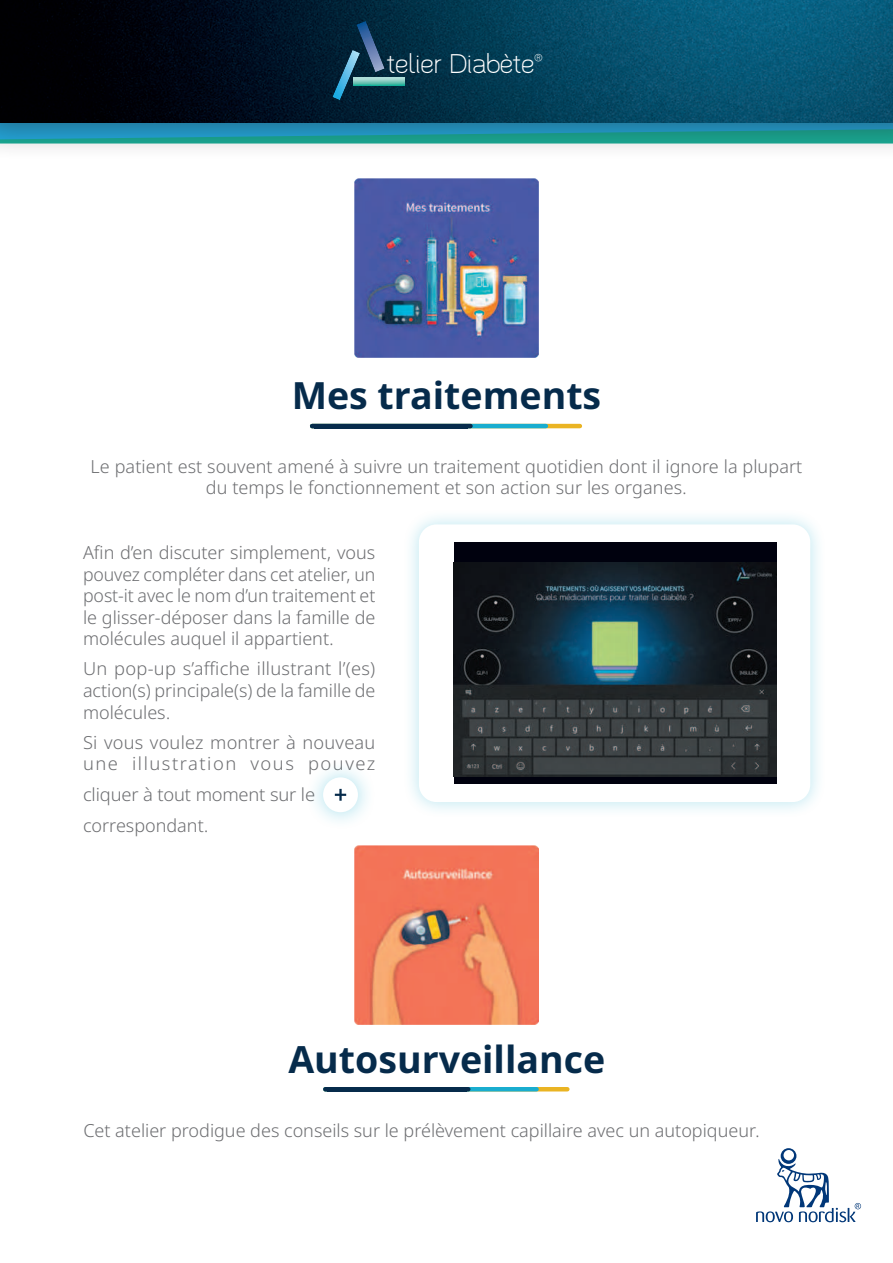
<style>
.page{position:relative;width:893px;height:1263px;background:#fff}
.page>*{position:absolute;margin:0;border:0;box-sizing:border-box;transform-origin:0 0}
.t1{font:700 37.5px "Apis For Office";color:#062b4b}
.t2{font:25.8px "Santor";color:#fff}
.t3{font:300 18px/21.6px "Apis For Office";color:#6d6e71;text-align:justify}
.t4{font:300 18px/21.6px "Apis For Office";letter-spacing:.035em;color:#6d6e71}
</style>
<div class="page">
<div style="left:0;top:0;width:893px;height:161px;background:#231f20;opacity:.5"></div>
<img style="left:0;top:0;width:893px;height:122px">
<svg style="left:385px;top:78px;width:20px;height:7px"></svg>
<svg style="left:332px;top:21px;width:53px;height:79px"></svg>
<img style="left:355px;top:178px;width:183px;height:179px">
<div style="left:402px;top:508px;width:425px;height:311px;background:#19adcf;opacity:.3"></div>
<div style="left:419px;top:524px;width:391px;height:278px;background:#fff;border-radius:18px"></div>
<div style="left:454px;top:542px;width:322px;height:242px;background:#00010e"></div>
<img style="left:454px;top:562px;width:322px;height:215px">
<div style="left:305px;top:759px;width:71px;height:71px;background:#19adcf;opacity:.4"></div>
<div style="left:323px;top:777px;width:35px;height:35px;background:#fff;border-radius:50%"></div>
<svg style="left:335px;top:789px;width:11px;height:12px"></svg>
<hr style="left:312px;top:424px;width:268px;height:4px;background:#eab423">
<hr style="left:312px;top:424px;width:234px;height:4px;background:#19adcf">
<hr style="left:312px;top:424px;width:158px;height:4px;background:#062b4b">
<img style="left:355px;top:845px;width:183px;height:179px">
<hr style="left:325px;top:1087px;width:242px;height:4px;background:#eab423">
<hr style="left:325px;top:1087px;width:212px;height:4px;background:#19adcf">
<hr style="left:325px;top:1087px;width:143px;height:4px;background:#062b4b">
<svg style="left:756px;top:1148px;width:105px;height:74px"></svg>
<h2 class="t2" style="left:387px;top:49px;width:157px">telier Diabète<sup>®</sup></h2>
<h1 class="t1" style="left:292px;top:380px;width:311px">Mes traitements</h1>
<p class="t3" style="left:91px;top:456px;width:713px;text-align:center">Le patient est souvent amené à suivre un traitement quotidien dont il ignore la plupart du temps le fonctionnement et son action sur les organes.</p>
<p class="t3" style="left:83px;top:542px;width:294px">Afin d’en discuter simplement, vous pouvez compléter dans cet atelier, un post-it avec le nom d’un traitement et le glisser-déposer dans la famille de molécules auquel il appartient.</p>
<p class="t3" style="left:83px;top:659px;width:294px">Un pop-up s’afÏche illustrant l’(es) action(s) principale(s) de la famille de molécules.</p>
<p class="t4" style="left:83px;top:732px;width:294px">Si vous voulez montrer à nouveau une illustration vous pouvez</p>
<p class="t3" style="left:83px;top:780px;width:234px;line-height:30.6px">cliquer à tout moment sur le correspondant.</p>
<h1 class="t1" style="left:288px;top:1044px;width:318px">Autosurveillance</h1>
<p class="t3" style="left:83px;top:1120px;width:678px">Cet atelier prodigue des conseils sur le prélèvement capillaire avec un autopiqueur.</p>
</div>
